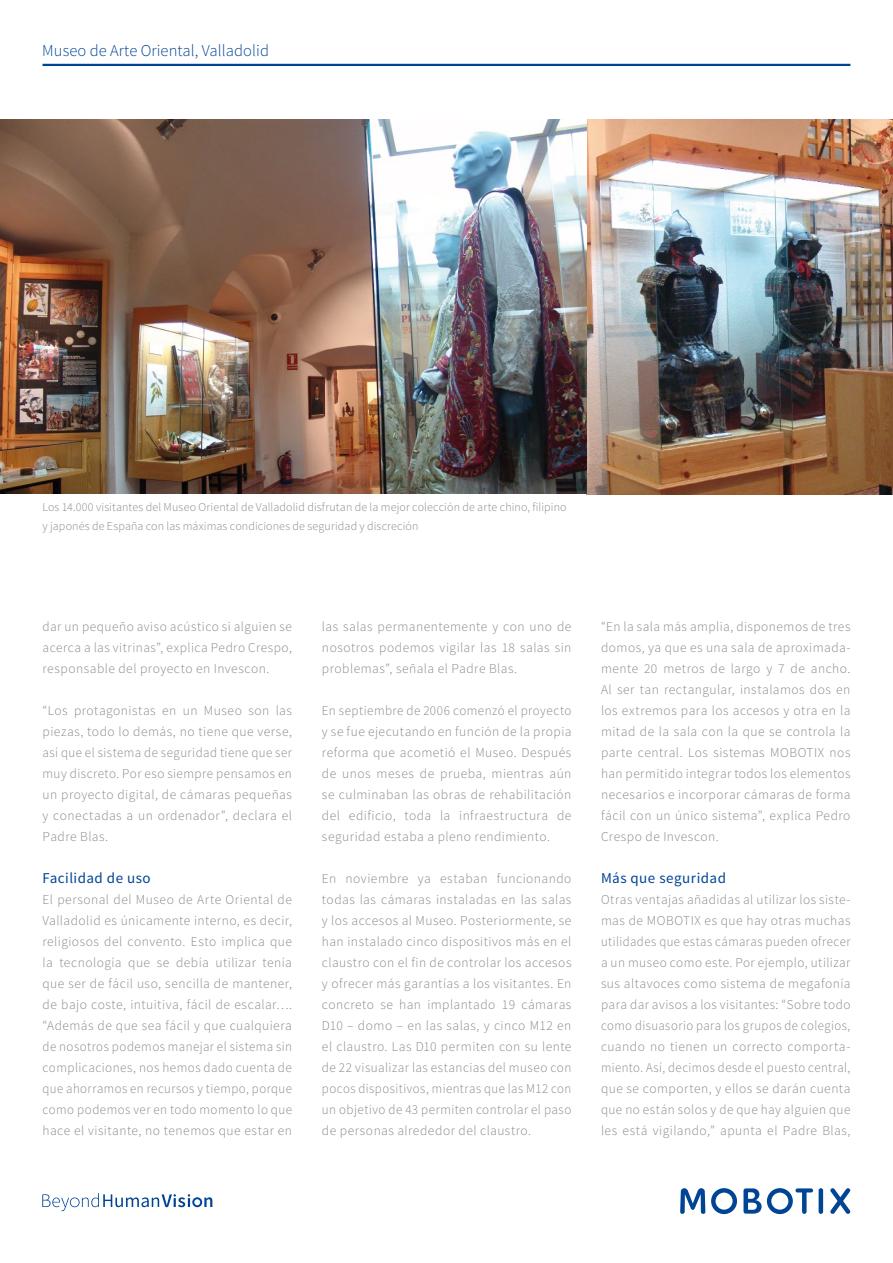
<style>
.page{position:relative;width:893px;height:1263px;background:#fff}
.page>*{position:absolute;margin:0;border:0;box-sizing:border-box;transform-origin:0 0}
.PageHeadline{font:300 16.5px "Source Sans Pro";letter-spacing:.005em;color:#004494}
._02_Body_Text{font:15px "Source Sans Pro";letter-spacing:.03em;color:#004494}
._02_Body_Text-2{font:300 13.5px/21px "Source Sans Pro";letter-spacing:.035em;color:#898887;text-align:justify}
.TextPicNotes{font:300 12px/19.5px "Source Sans Pro";letter-spacing:.01em;color:#898887}
</style>
<div class="page">
<img style="left:0;top:119px;width:893px;height:375px">
<svg style="left:680px;top:1188px;width:25px;height:26px"></svg>
<hr style="left:819px;top:1188px;width:4px;height:26px;background:#004494;border-radius:2px">
<svg style="left:830px;top:1188px;width:20px;height:26px"></svg>
<svg style="left:711px;top:1188px;width:26px;height:26px"></svg>
<svg style="left:743px;top:1188px;width:70px;height:26px"></svg>
<svg style="left:42px;top:1193px;width:170px;height:18px"></svg>
<hr style="left:43px;top:64px;width:807px;height:2px;background:#004494">
<p class="PageHeadline" style="left:42px;top:40px;width:228px">Museo de Arte Oriental, Valladolid</p>
<p class="TextPicNotes" style="left:43px;top:497px;width:526px">Los 14.000 visitantes del Museo Oriental de Valladolid disfrutan de la mejor colección de arte chino, filipino y japonés de España con las máximas condiciones de seguridad y discreción</p>
<p class="_02_Body_Text-2" style="left:43px;top:616px;width:251px">dar un pequeño aviso acústico si alguien se acerca a las vitrinas”, explica Pedro Crespo, responsable del proyecto en Invescon.</p>
<p class="_02_Body_Text-2" style="left:43px;top:700px;width:251px">“Los protagonistas en un Museo son las piezas, todo lo demás, no tiene que verse, así que el sistema de seguridad tiene que ser muy discreto. Por eso siempre pensamos en un proyecto digital, de cámaras pequeñas y conectadas a un ordenador”, declara el Padre Blas.</p>
<p class="_02_Body_Text" style="left:43px;top:868px;width:110px">Facilidad de uso</p>
<p class="_02_Body_Text-2" style="left:43px;top:889px;width:251px">El personal del Museo de Arte Oriental de Valladolid es únicamente interno, es decir, religiosos del convento. Esto implica que la tecnología que se debía utilizar tenía que ser de fácil uso, sencilla de mantener, de bajo coste, intuitiva, fácil de escalar…. “Además de que sea fácil y que cualquiera de nosotros podemos manejar el sistema sin complicaciones, nos hemos dado cuenta de que ahorramos en recursos y tiempo, porque como podemos ver en todo momento lo que hace el visitante, no tenemos que estar en</p>
<p class="_02_Body_Text-2" style="left:322px;top:616px;width:251px">las salas permanentemente y con uno de nosotros podemos vigilar las 18 salas sin problemas”, señala el Padre Blas.</p>
<p class="_02_Body_Text-2" style="left:322px;top:700px;width:251px">En septiembre de 2006 comenzó el proyecto y se fue ejecutando en función de la propia reforma que acometió el Museo. Después de unos meses de prueba, mientras aún se culminaban las obras de rehabilitación del edificio, toda la infraestructura de seguridad estaba a pleno rendimiento.</p>
<p class="_02_Body_Text-2" style="left:322px;top:868px;width:251px">En noviembre ya estaban funcionando todas las cámaras instaladas en las salas y los accesos al Museo. Posteriormente, se han instalado cinco dispositivos más en el claustro con el fin de controlar los accesos y ofrecer más garantías a los visitantes. En concreto se han implantado 19 cámaras D10 – domo – en las salas, y cinco M12 en el claustro. Las D10 permiten con su lente de 22 visualizar las estancias del museo con pocos dispositivos, mientras que las M12 con un objetivo de 43 permiten controlar el paso de personas alrededor del claustro.</p>
<p class="_02_Body_Text-2" style="left:601px;top:616px;width:251px">“En la sala más amplia, disponemos de tres domos, ya que es una sala de aproximada&shy;mente 20 metros de largo y 7 de ancho.<br>Al ser tan rectangular, instalamos dos en los extremos para los accesos y otra en la mitad de la sala con la que se controla la parte central. Los sistemas MOBOTIX nos han permitido integrar todos los elementos necesarios e incorporar cámaras de forma fácil con un único sistema”, explica Pedro Crespo de Invescon.</p>
<p class="_02_Body_Text" style="left:601px;top:868px;width:127px">Más que seguridad</p>
<p class="_02_Body_Text-2" style="left:601px;top:889px;width:251px">Otras ventajas añadidas al utilizar los siste&shy;mas de MOBOTIX es que hay otras muchas utilidades que estas cámaras pueden ofrecer a un museo como este. Por ejemplo, utilizar sus altavoces como sistema de megafonía para dar avisos a los visitantes: “Sobre todo como disuasorio para los grupos de colegios, cuando no tienen un correcto comporta&shy;miento. Así, decimos desde el puesto central, que se comporten, y ellos se darán cuenta que no están solos y de que hay alguien que les está vigilando,” apunta el Padre Blas,</p>
</div>
